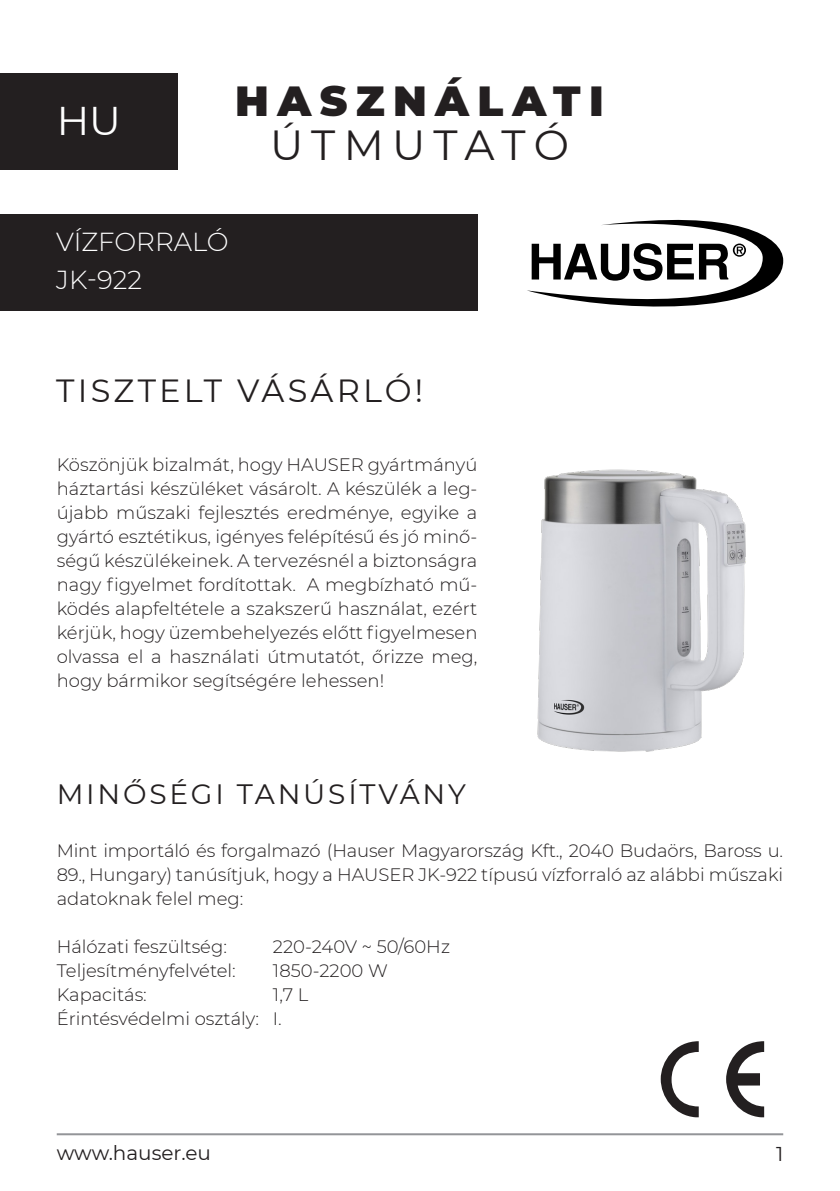
<style>
.page{position:relative;width:840px;height:1191px;background:#fff}
.page>*{position:absolute;margin:0;border:0;box-sizing:border-box;transform-origin:0 0}
.t1{font:900 42px "Montserrat";letter-spacing:.2em;color:#231f20}
.t2{font:42px "Montserrat";letter-spacing:.185em;color:#231f20}
.t3{font:40px "Montserrat";color:#fff}
.t4{font:32px "Montserrat";letter-spacing:.1em;color:#231f20}
.t5{font:28px "Montserrat";letter-spacing:.1em;color:#231f20}
.t6{font:300 26px "Montserrat";color:#fff}
.t7{font:20px "Montserrat";color:#231f20}
.TEXT_BLOCK{font:300 18px/24px "Montserrat";color:#231f20;text-align:justify}
</style>
<div class="page">
<div style="left:0;top:214px;width:477px;height:96px;background:#231f20"></div>
<img style="left:660px;top:1041px;width:103px;height:76px">
<svg style="left:527px;top:219px;width:256px;height:88px"></svg>
<div style="left:0;top:73px;width:177px;height:96px;background:#231f20"></div>
<img style="left:537px;top:469px;width:209px;height:283px">
<p class="t3" style="left:57px;top:93px;width:66px">HU</p>
<p class="t1" style="left:235px;top:70px;width:370px">HASZNÁLATI</p>
<p class="t2" style="left:270px;top:116px;width:300px">ÚTMUTATÓ</p>
<p class="t6" style="left:56px;top:224px;width:174px">VÍZFORRALÓ</p>
<p class="t6" style="left:56px;top:262px;width:87px">JK-922</p>
<p class="t4" style="left:56px;top:368px;width:368px">TISZTELT VÁSÁRLÓ!</p>
<p class="TEXT_BLOCK" style="left:57px;top:452px;width:422px">Köszönjük bizalmát, hogy HAUSER gyártmányú háztartási készüléket vásárolt. A készülék a leg&shy;újabb műszaki fejlesztés eredménye, egyike a gyártó esztétikus, igényes felépítésű és jó minő&shy;ségű készülékeinek. A tervezésnél a biztonságra nagy figyelmet fordítottak. A megbízható mű&shy;ködés alapfeltétele a szakszerű használat, ezért kérjük, hogy üzembehelyezés előtt figyelmesen olvassa el a használati útmutatót, őrizze meg, hogy bármikor segítségére lehessen!</p>
<p class="t5" style="left:57px;top:774px;width:410px">MINŐSÉGI TANÚSÍTVÁNY</p>
<p class="TEXT_BLOCK" style="left:57px;top:837px;width:727px">Mint importáló és forgalmazó (Hauser Magyarország Kft., 2040 Budaörs, Baross u.<br>89., Hungary) tanúsítjuk, hogy a HAUSER JK-922 típusú vízforraló az alábbi műszaki adatoknak felel meg:</p>
<p class="TEXT_BLOCK" style="left:57px;top:933px;width:172px">Hálózati feszültség:</p>
<p class="TEXT_BLOCK" style="left:273px;top:933px;width:178px">220-240V ~ 50/60Hz</p>
<p class="TEXT_BLOCK" style="left:57px;top:957px;width:180px">Teljesítményfelvétel:</p>
<p class="TEXT_BLOCK" style="left:273px;top:957px;width:116px">1850-2200 W</p>
<p class="TEXT_BLOCK" style="left:57px;top:981px;width:92px">Kapacitás:</p>
<p class="TEXT_BLOCK" style="left:273px;top:981px;width:37px">1,7 L</p>
<p class="TEXT_BLOCK" style="left:57px;top:1005px;width:226px">Érintésvédelmi osztály: I.</p>
<p class="t7" style="left:57px;top:1139px;width:156px">www.hauser.eu</p>
<p class="t7" style="left:775px;top:1140px;width:9px">1</p>
</div>
